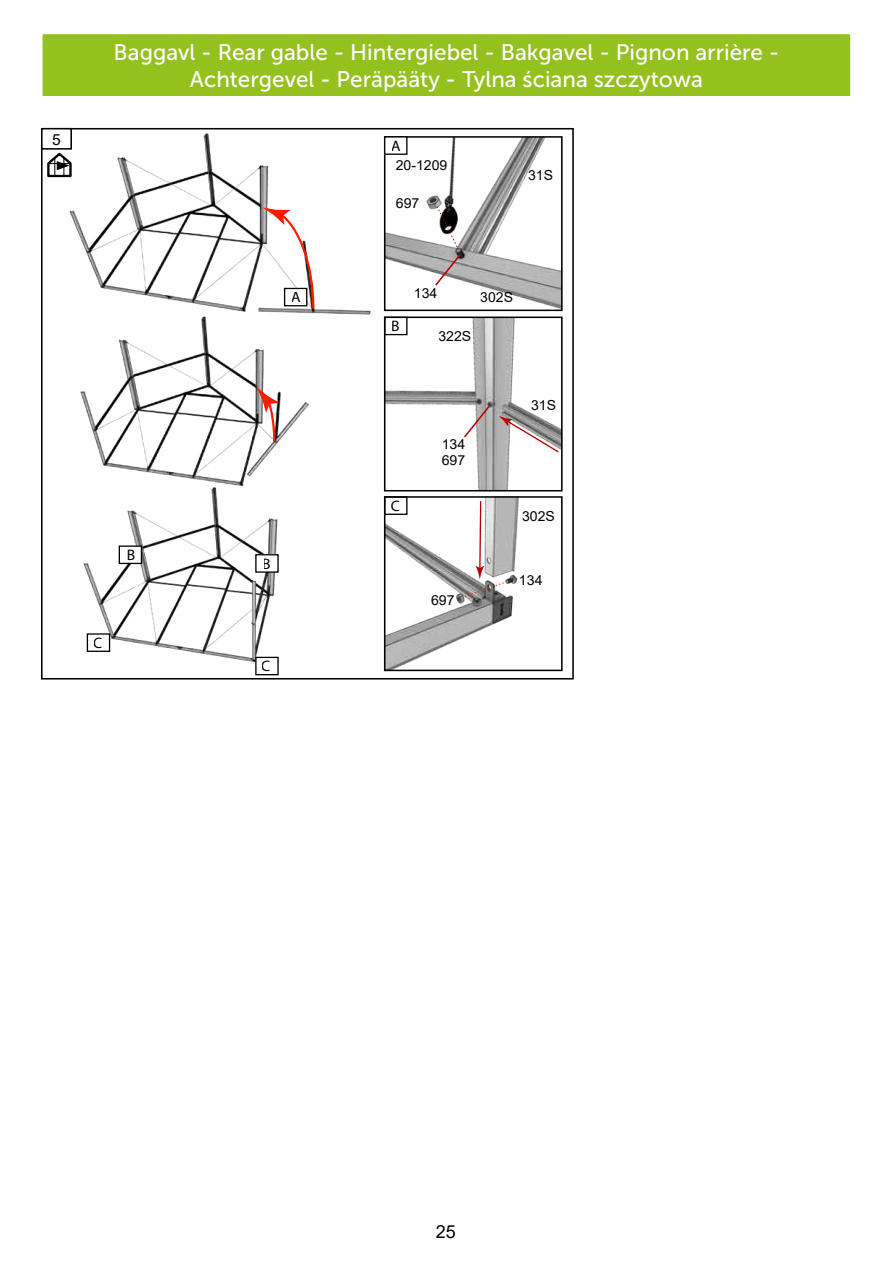
<style>
.page{position:relative;width:893px;height:1263px;background:#fff}
.page>*{position:absolute;margin:0;border:0;box-sizing:border-box;transform-origin:0 0}
.t1{font:22.5px/27px "Museo Sans 500";color:#fff;text-align:center}
.t2{font:18px "Arial";color:#000}
.t3{font:15.3px "Arial";color:#000}
.t4{font:15.15px "Myriad Pro";color:#000}
.t5{font:13.8px/16.5px "Arial";color:#000}
</style>
<div class="page">
<div style="left:43px;top:34px;width:807px;height:62px;background:#95c11f;border:2px solid #95c11f"></div>
<img style="left:387px;top:139px;width:173px;height:169px">
<img style="left:65px;top:127px;width:310px;height:188px">
<img style="left:79px;top:296px;width:230px;height:183px">
<img style="left:83px;top:479px;width:196px;height:184px">
<img style="left:387px;top:320px;width:150px;height:168px">
<img style="left:387px;top:499px;width:132px;height:169px">
<svg style="left:47px;top:151px;width:26px;height:27px"></svg>
<div style="left:119px;top:546px;width:22px;height:17px;background:#fff"></div>
<div style="left:119px;top:545px;width:23px;height:19px;border:1px solid #000"></div>
<div style="left:255px;top:657px;width:24px;height:18px;border:1px solid #000"></div>
<div style="left:256px;top:555px;width:22px;height:17px;background:#fff"></div>
<div style="left:255px;top:554px;width:24px;height:19px;border:1px solid #000"></div>
<div style="left:87px;top:633px;width:23px;height:19px;border:1px solid #000"></div>
<svg style="left:263px;top:207px;width:53px;height:104px"></svg>
<svg style="left:256px;top:387px;width:23px;height:56px"></svg>
<svg style="left:463px;top:500px;width:45px;height:98px"></svg>
<svg style="left:434px;top:207px;width:28px;height:80px"></svg>
<svg style="left:499px;top:416px;width:61px;height:38px"></svg>
<svg style="left:462px;top:405px;width:29px;height:34px"></svg>
<div style="left:41px;top:128px;width:533px;height:551px;border:2px solid #000"></div>
<div style="left:42px;top:129px;width:29px;height:20px;background:#fff"></div>
<div style="left:41px;top:128px;width:31px;height:22px;border:2px solid #000"></div>
<div style="left:384px;top:136px;width:179px;height:175px;border:2px solid #000"></div>
<div style="left:385px;top:137px;width:22px;height:17px;background:#fff"></div>
<div style="left:384px;top:136px;width:23px;height:19px;border:1px solid #000"></div>
<div style="left:385px;top:317px;width:22px;height:18px;background:#fff"></div>
<div style="left:384px;top:317px;width:23px;height:18px;border:1px solid #000"></div>
<div style="left:384px;top:496px;width:23px;height:19px;border:1px solid #000"></div>
<div style="left:384px;top:317px;width:179px;height:174px;border:2px solid #000"></div>
<div style="left:384px;top:496px;width:179px;height:175px;border:2px solid #000"></div>
<p class="t3" style="left:52px;top:129px;width:10px">5</p>
<p class="t1" style="left:114px;top:39px;width:667px">Baggavl - Rear gable - Hintergiebel - Bakgavel - Pignon arrière -<br>Achtergevel - Peräpääty - Tylna ściana szczytowa</p>
<p class="t4" style="left:392px;top:136px;width:11px">A</p>
<p class="t5" style="left:396px;top:157px;width:53px">20-1209</p>
<p class="t5" style="left:396px;top:194px;width:25px">697</p>
<p class="t5" style="left:528px;top:167px;width:27px">31S</p>
<p class="t4" style="left:126px;top:546px;width:10px">B</p>
<p class="t4" style="left:94px;top:633px;width:11px">C</p>
<p class="t4" style="left:292px;top:288px;width:11px">A</p>
<p class="t4" style="left:263px;top:554px;width:10px">B</p>
<p class="t4" style="left:262px;top:657px;width:11px">C</p>
<p class="t4" style="left:392px;top:317px;width:10px">B</p>
<p class="t5" style="left:414px;top:284px;width:25px">134</p>
<p class="t5" style="left:480px;top:289px;width:34px">302S</p>
<p class="t5" style="left:438px;top:328px;width:34px">322S</p>
<p class="t4" style="left:391px;top:496px;width:11px">C</p>
<p class="t5" style="left:442px;top:436px;width:25px">134<br>697</p>
<p class="t5" style="left:431px;top:591px;width:25px">697</p>
<p class="t5" style="left:531px;top:397px;width:27px">31S</p>
<p class="t5" style="left:522px;top:508px;width:34px">302S</p>
<p class="t5" style="left:519px;top:572px;width:25px">134</p>
<p class="t2" style="left:436px;top:1219px;width:22px">25</p>
</div>
